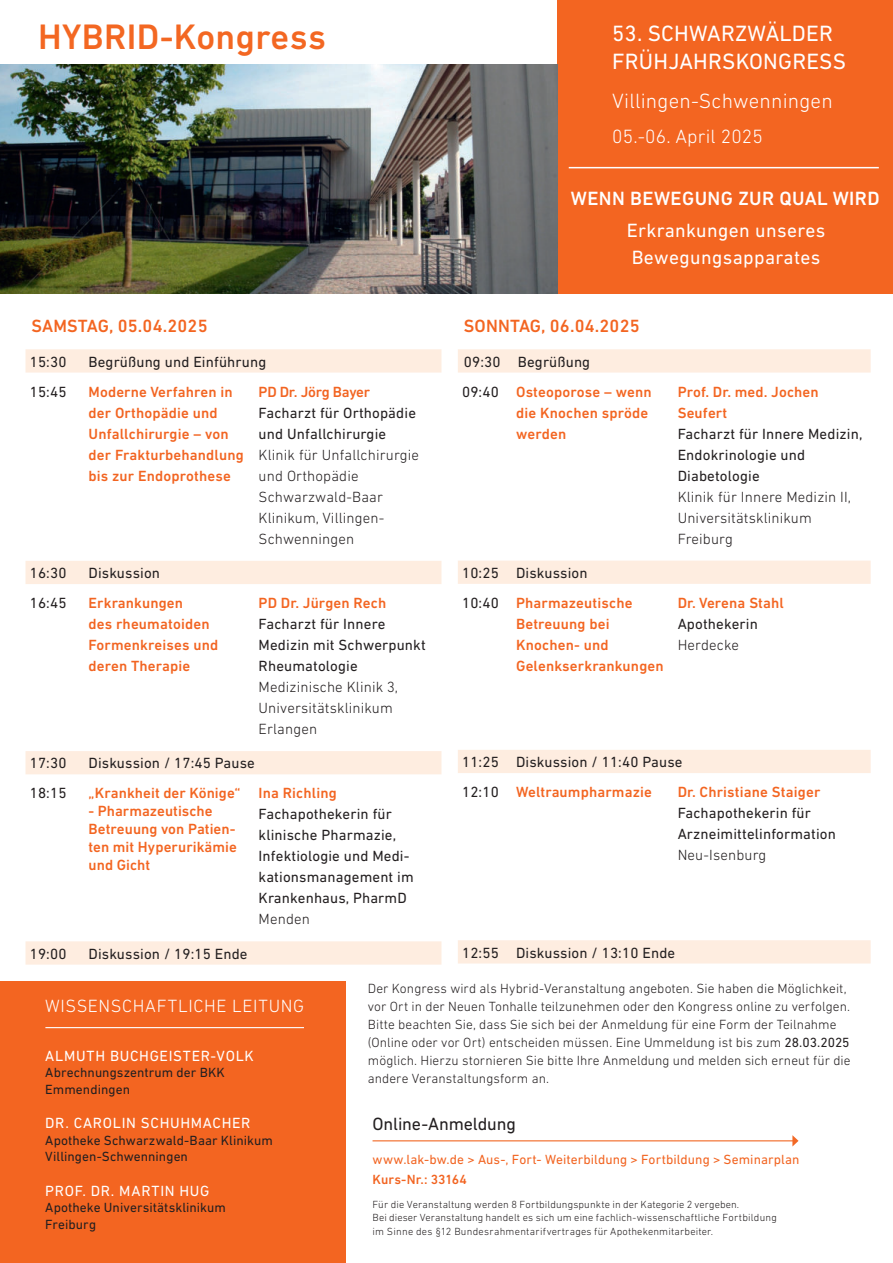
<style>
.page{position:relative;width:893px;height:1263px;background:#fff}
.page>*{position:absolute;margin:0;border:0;box-sizing:border-box;transform-origin:0 0}
.t1{font:500 36px "DIN Next LT Pro";letter-spacing:.01em;color:#f36722}
.t2{font:22.5px/28.5px "DIN Next LT Pro";letter-spacing:.01em;color:#fff}
.t3{font:300 21px "DIN Next LT Pro";letter-spacing:.01em;color:#fff}
.t4{font:19.5px/27px "DIN Next LT Pro";letter-spacing:.02em;color:#fff}
.t5{font:500 19.5px "DIN Next LT Pro";letter-spacing:.02em;color:#fff}
.t6{font:300 19.5px "DIN Next LT Pro";letter-spacing:.01em;color:#fff}
.t7{font:500 18px "DIN Next LT Pro";letter-spacing:.01em;color:#f36521}
.t8{font:300 18px "DIN Next LT Pro";letter-spacing:.035em;color:#fff}
.t9{font:18px "DIN Next LT Pro";letter-spacing:-.005em;color:#231f20}
.t10{font:15px/21px "DIN Next LT Pro";letter-spacing:.01em;color:#231f20}
.t11{font:500 15px/21px "DIN Next LT Pro";letter-spacing:.01em;color:#f36521}
.t12{font:300 15px/21px "DIN Next LT Pro";letter-spacing:.01em;color:#231f20}
.t13{font:500 15px/21px "DIN Next LT Pro";letter-spacing:.01em;color:#f26421}
.t14{font:15px "DIN Next LT Pro";letter-spacing:.045em;color:#fff}
.t15{font:500 15px "DIN Next LT Pro";letter-spacing:-.015em;color:#f26421}
.t16{font:300 13.5px/18px "DIN Next LT Pro";letter-spacing:.005em;color:#231f20}
.t17{font:13.5px/16.5px "DIN Next LT Pro";letter-spacing:.005em;color:#231f20}
.t18{font:13.5px "DIN Next LT Pro";letter-spacing:.005em;color:#f26421}
.t19{font:500 13.5px "DIN Next LT Pro";letter-spacing:.005em;color:#f26421}
.t20{font:300 10.5px/13.5px "DIN Next LT Pro";letter-spacing:.015em;color:#231f20}
.s1{font-weight:500;color:#f36521}
.s2{font-weight:400}
</style>
<div class="page">
<div style="left:557px;top:0;width:336px;height:293px;background:#f36521"></div>
<img style="left:0;top:65px;width:557px;height:228px">
<hr style="left:569px;top:167px;width:310px;height:1px;background:#fff">
<svg style="left:26px;top:349px;width:415px;height:24px;background:#feede0"></svg>
<svg style="left:26px;top:561px;width:415px;height:404px"></svg>
<svg style="left:458px;top:349px;width:413px;height:614px"></svg>
<div style="left:0;top:981px;width:346px;height:282px;background:#f36521"></div>
<hr style="left:45px;top:1027px;width:259px;height:1px;background:#fff">
<hr style="left:373px;top:1140px;width:420px;height:1px;background:#f26825">
<svg style="left:792px;top:1135px;width:6px;height:11px"></svg>
<h1 class="t1" style="left:38px;top:24px;width:289px">HYBRID-Kongress</h1>
<h2 class="t2" style="left:612px;top:19px;width:235px">53. SCHWARZWÄLDER<br>FRÜHJAHRSKONGRESS</h2>
<h3 class="t3" style="left:612px;top:93px;width:222px">Villingen-Schwenningen</h3>
<h3 class="t6" style="left:612px;top:128px;width:152px">05.-06. April 2025</h3>
<p class="t7" style="left:32px;top:320px;width:178px">SAMSTAG, 05.04.2025</p>
<p class="t10" style="left:30px;top:351px;width:38px">15:30</p>
<p class="t10" style="left:89px;top:351px;width:179px">Begrüßung und Einführung</p>
<p class="t10" style="left:30px;top:381px;width:38px">15:45</p>
<p class="t13" style="left:89px;top:382px;width:157px">Moderne Verfahren in der Orthopädie und<br>Unfallchirurgie – von der Frakturbehandlung bis zur Endoprothese</p>
<p class="t15" style="left:259px;top:386px;width:113px">PD Dr. Jörg Bayer</p>
<p class="t10" style="left:259px;top:402px;width:159px">Facharzt für Orthopädie und Unfallchirurgie</p>
<p class="t12" style="left:259px;top:445px;width:162px">Klinik für Unfallchirurgie und Orthopädie<br>Schwarzwald-Baar<br>Klinikum, Villingen-<br>Schwenningen</p>
<p class="t10" style="left:30px;top:562px;width:38px">16:30</p>
<p class="t10" style="left:89px;top:562px;width:73px">Diskussion</p>
<p class="t10" style="left:30px;top:592px;width:38px">16:45</p>
<p class="t13" style="left:89px;top:594px;width:131px">Erkrankungen<br>des rheumatoiden<br>Formenkreises und deren Therapie</p>
<p class="t11" style="left:259px;top:594px;width:129px">PD Dr. Jürgen Rech</p>
<p class="t10" style="left:259px;top:613px;width:169px">Facharzt für Innere<br>Medizin mit Schwerpunkt<br>Rheumatologie</p>
<p class="t12" style="left:259px;top:677px;width:141px">Medizinische Klinik 3,<br>Universitätsklinikum<br>Erlangen</p>
<p class="t10" style="left:30px;top:753px;width:38px">17:30</p>
<p class="t10" style="left:89px;top:753px;width:168px">Diskussion / 17:45 Pause</p>
<p class="t10" style="left:30px;top:783px;width:38px">18:15</p>
<p class="t11" style="left:89px;top:784px;width:154px">„Krankheit der Könige“</p>
<p class="t11" style="left:89px;top:804px;width:150px;line-height:18px">- Pharmazeutische<br>Betreuung von Patien&shy;ten mit Hyperurikämie und Gicht</p>
<p class="t11" style="left:259px;top:784px;width:80px">Ina Richling</p>
<p class="t10" style="left:259px;top:804px;width:157px">Fachapothekerin für klinische Pharmazie,<br>Infektiologie und Medi&shy;kationsmanagement im<br>Krankenhaus, PharmD</p>
<p class="t12" style="left:259px;top:910px;width:53px">Menden</p>
<p class="t10" style="left:30px;top:943px;width:38px">19:00</p>
<p class="t10" style="left:89px;top:943px;width:161px">Diskussion / 19:15 Ende</p>
<h3 class="t5" style="left:571px;top:192px;width:310px">WENN BEWEGUNG ZUR QUAL WIRD</h3>
<h3 class="t4" style="left:627px;top:216px;width:200px">Erkrankungen unseres<br>Bewegungsapparates</h3>
<p class="t7" style="left:464px;top:320px;width:177px">SONNTAG, 06.04.2025</p>
<p class="t10" style="left:462px;top:346px;width:191px;line-height:30px">09:30 Begrüßung<br>09:40 <span class="s1">Osteoporose – wenn</span></p>
<p class="t11" style="left:516px;top:403px;width:134px">die Knochen spröde werden</p>
<p class="t10" style="left:462px;top:558px;width:172px;line-height:30px">10:25 Diskussion<br>10:40 <span class="s1">Pharmazeutische</span></p>
<p class="t11" style="left:516px;top:615px;width:149px">Betreuung bei<br>Knochen- und<br>Gelenkserkrankungen</p>
<p class="t11" style="left:678px;top:382px;width:143px">Prof. Dr. med. Jochen<br>Seufert</p>
<p class="t10" style="left:678px;top:423px;width:186px">Facharzt für Innere Medizin,<br>Endokrinologie und<br>Diabetologie</p>
<p class="t12" style="left:678px;top:487px;width:175px">Klinik für Innere Medizin II,<br>Universitätsklinikum<br>Freiburg</p>
<p class="t11" style="left:678px;top:594px;width:108px">Dr. Verena Stahl</p>
<p class="t10" style="left:678px;top:613px;width:82px">Apothekerin</p>
<p class="t12" style="left:678px;top:635px;width:63px">Herdecke</p>
<p class="t10" style="left:462px;top:747px;width:222px;line-height:30px">11:25 Diskussion / 11:40 Pause<br>12:10 <span class="s1">Weltraumpharmazie</span></p>
<p class="t11" style="left:678px;top:783px;width:144px">Dr. Christiane Staiger</p>
<p class="t10" style="left:678px;top:802px;width:160px">Fachapothekerin für<br>Arzneimittelinformation</p>
<p class="t12" style="left:678px;top:845px;width:90px">Neu-Isenburg</p>
<p class="t10" style="left:462px;top:942px;width:215px">12:55 Diskussion / 13:10 Ende</p>
<p class="t8" style="left:45px;top:999px;width:260px">WISSENSCHAFTLICHE LEITUNG</p>
<p class="t14" style="left:45px;top:1047px;width:210px">ALMUTH BUCHGEISTER-VOLK</p>
<p class="t17" style="left:45px;top:1064px;width:181px">Abrechnungszentrum der BKK<br>Emmendingen</p>
<p class="t14" style="left:45px;top:1115px;width:207px">DR. CAROLIN SCHUHMACHER</p>
<p class="t17" style="left:45px;top:1132px;width:229px">Apotheke Schwarzwald-Baar Klinikum<br>Villingen-Schwenningen</p>
<p class="t14" style="left:45px;top:1182px;width:166px">PROF. DR. MARTIN HUG</p>
<p class="t17" style="left:45px;top:1199px;width:182px">Apotheke Universitätsklinikum<br>Freiburg</p>
<p class="t16" style="left:368px;top:980px;width:484px">Der Kongress wird als Hybrid-Veranstaltung angeboten. Sie haben die Möglichkeit, vor Ort in der Neuen Tonhalle teilzunehmen oder den Kongress online zu verfolgen.<br>Bitte beachten Sie, dass Sie sich bei der Anmeldung für eine Form der Teilnahme (Online oder vor Ort) entscheiden müssen. Eine Ummeldung ist bis zum <span class="s2">28.03.2025 </span>möglich. Hierzu stornieren Sie bitte Ihre Anmeldung und melden sich erneut für die andere Veranstaltungsform an.</p>
<p class="t9" style="left:373px;top:1114px;width:145px">Online-Anmeldung</p>
<p class="t18" style="left:373px;top:1152px;width:428px">www.lak-bw.de &gt; Aus-, Fort- Weiterbildung &gt; Fortbildung &gt; Seminarplan</p>
<p class="t19" style="left:373px;top:1174px;width:96px">Kurs-Nr.: 33164</p>
<p class="t20" style="left:373px;top:1198px;width:406px">Für die Veranstaltung werden 8 Fortbildungspunkte in der Kategorie 2 vergeben.<br>Bei dieser Veranstaltung handelt es sich um eine fachlich-wissenschaftliche Fortbildung im Sinne des §12 Bundesrahmentarifvertrages für Apothekenmitarbeiter.</p>
</div>
